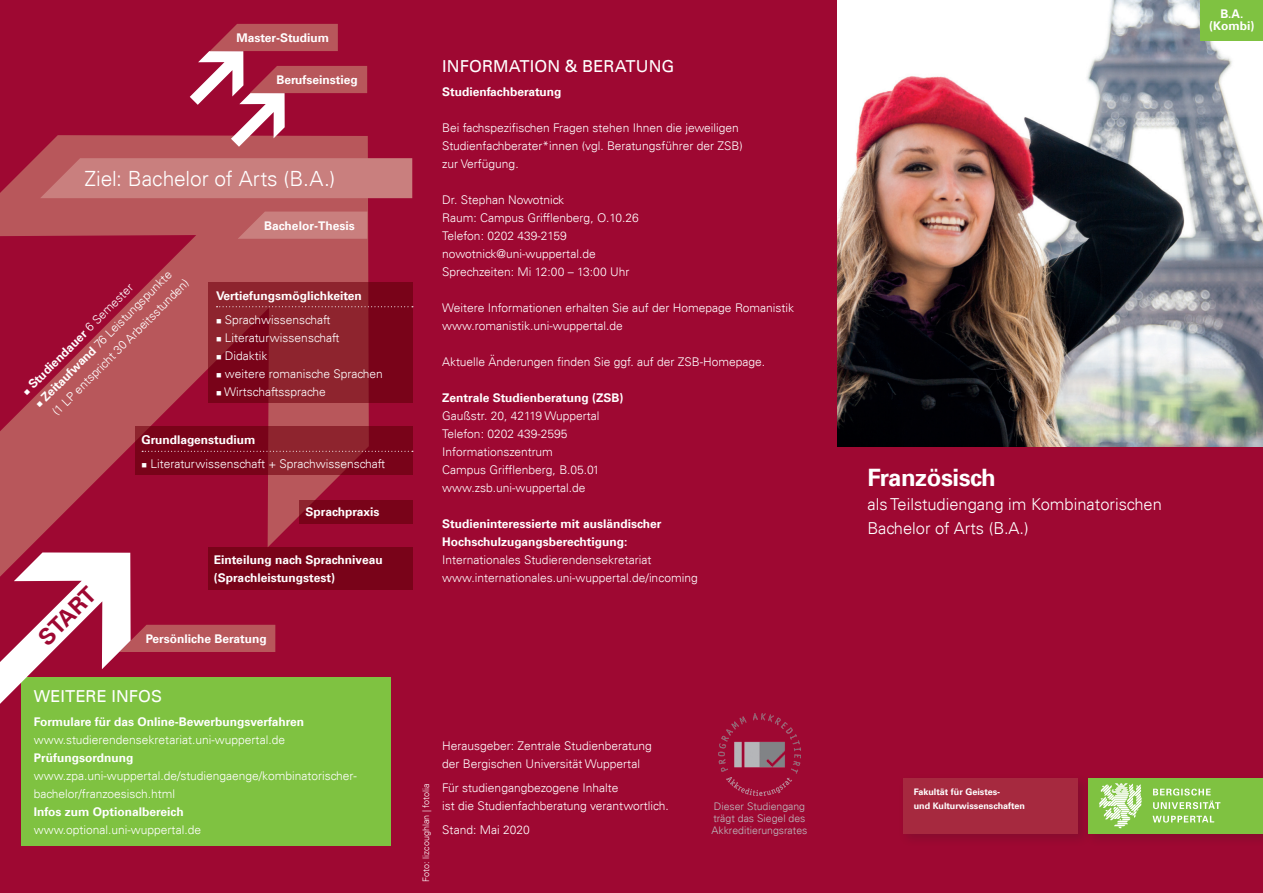
<style>
.page{position:relative;width:1263px;height:893px;background:#fff}
.page>*{position:absolute;margin:0;border:0;box-sizing:border-box;transform-origin:0 0}
.t1{font:700 24px "Univers LT";letter-spacing:-.02em;color:#fff}
.t2{font:700 22.5px "Univers LT";color:#9e0832}
.t3{font:300 21px "Univers LT";letter-spacing:-.005em;color:#fff}
.t4{font:300 16.5px/24px "Univers LT";color:#fff}
.Headline{font:16.5px "Univers LT";letter-spacing:.005em;color:#fff}
.t5{font:300 12px/18px "Univers LT";color:#fff}
.t6{font:700 12px/18px "Univers LT";color:#fff}
.t7{font:300 10.5px/12px "Univers LT";color:#bcbdc0}
.t8{font:700 9px/13.5px "Univers LT";color:#fff}
.t9{font:300 9px "Univers LT";color:#fff}
.s1{font-weight:700}
.s2{font-weight:300}
</style>
<div class="page">
<div style="left:412px;top:0;width:426px;height:893px;background:#9e0832"></div>
<div style="left:838px;top:0;width:425px;height:893px;background:#9e0832"></div>
<img style="left:838px;top:0;width:425px;height:446px">
<div style="left:898px;top:773px;width:193px;height:74px;background:#231f20;opacity:.2"></div>
<div style="left:903px;top:778px;width:175px;height:55px;background:#a6293f"></div>
<div style="left:1084px;top:774px;width:179px;height:73px;background:#231f20;opacity:.2"></div>
<div style="left:1088px;top:778px;width:175px;height:55px;background:#7fc241"></div>
<svg style="left:1152px;top:816px;width:62px;height:7px"></svg>
<svg style="left:1153px;top:801px;width:67px;height:8px"></svg>
<svg style="left:1153px;top:788px;width:58px;height:7px"></svg>
<svg style="left:1099px;top:783px;width:43px;height:45px"></svg>
<div style="left:0;top:0;width:421px;height:893px;background:#9e0832"></div>
<svg style="left:0;top:135px;width:369px;height:417px;fill:#b8575b"></svg>
<div style="left:40px;top:158px;width:373px;height:40px;background:#c97f7e"></div>
<svg style="left:238px;top:212px;width:129px;height:27px;background:#c77a7a"></svg>
<svg style="left:190px;top:24px;width:177px;height:123px"></svg>
<div style="left:21px;top:678px;width:370px;height:168px;background:#7fc241"></div>
<svg style="left:0;top:552px;width:275px;height:152px"></svg>
<div style="left:299px;top:500px;width:113px;height:23px;background:#790319"></div>
<svg style="left:208px;top:283px;width:204px;height:120px;background:#861826"></svg>
<svg style="left:135px;top:427px;width:277px;height:48px;background:#800e20"></svg>
<svg style="left:142px;top:451px;width:271px;height:1px"></svg>
<svg style="left:217px;top:306px;width:196px;height:1px"></svg>
<div style="left:1201px;top:0;width:62px;height:40px;background:#7fc241"></div>
<div style="left:208px;top:548px;width:204px;height:42px;background:#790319"></div>
<img style="left:719px;top:714px;width:81px;height:81px">
<p class="t6" style="left:236px;top:29px;width:94px">Master-Studium</p>
<p class="t6" style="left:276px;top:71px;width:83px">Berufseinstieg</p>
<p class="t3" style="left:85px;top:165px;width:252px">Ziel: Bachelor of Arts (B.A.)</p>
<p class="t6" style="left:264px;top:216px;width:92px">Bachelor-Thesis</p>
<p class="t5" style="left:30px;top:399px;width:196px;text-align:center;rotate:-45deg">■ <span class="s1">Zeitaufwand</span> 76 Leistungspunkte (1 LP entspricht 30 Arbeitsstunden)</p>
<p class="t6" style="left:18px;top:386px;width:153px;rotate:-45deg">■ Studiendauer <span class="s2">6 Semester</span></p>
<p class="t6" style="left:216px;top:286px;width:147px">Vertiefungsmöglichkeiten</p>
<p class="t5" style="left:216px;top:310px;width:116px">■ Sprachwissenschaft</p>
<p class="t5" style="left:216px;top:328px;width:125px">■ Literaturwissenschaft</p>
<p class="t5" style="left:216px;top:346px;width:53px">■ Didaktik</p>
<p class="t5" style="left:216px;top:364px;width:168px">■ weitere romanische Sprachen</p>
<p class="t5" style="left:216px;top:382px;width:111px">■ Wirtschaftssprache</p>
<p class="t6" style="left:142px;top:430px;width:115px">Grundlagenstudium</p>
<p class="t5" style="left:142px;top:454px;width:245px">■ Literaturwissenschaft + Sprachwissenschaft</p>
<p class="t2" style="left:33px;top:632px;width:72px;rotate:-45deg">START</p>
<p class="t6" style="left:306px;top:502px;width:75px">Sprachpraxis</p>
<p class="t6" style="left:214px;top:550px;width:170px">Einteilung nach Sprachniveau (Sprachleistungstest)</p>
<p class="t6" style="left:146px;top:630px;width:122px">Persönliche Beratung</p>
<p class="Headline" style="left:34px;top:686px;width:130px">WEITERE INFOS</p>
<p class="t6" style="left:34px;top:712px;width:272px">Formulare für das Online-Bewerbungsverfahren</p>
<p class="t5" style="left:34px;top:730px;width:253px">www.studierendensekretariat.uni-wuppertal.de</p>
<p class="t6" style="left:34px;top:748px;width:101px">Prüfungsordnung</p>
<p class="t5" style="left:34px;top:766px;width:324px">www.zpa.uni-wuppertal.de/studiengaenge/kombinatorischer&shy;bachelor/franzoesisch.html</p>
<p class="t6" style="left:34px;top:802px;width:151px">Infos zum Optionalbereich</p>
<p class="t5" style="left:34px;top:820px;width:169px">www.optional.uni-wuppertal.de</p>
<p class="Headline" style="left:442px;top:56px;width:234px">INFORMATION &amp; BERATUNG</p>
<p class="t6" style="left:442px;top:82px;width:121px">Studienfachberatung</p>
<p class="t5" style="left:442px;top:118px;width:302px">Bei fachspezifischen Fragen stehen Ihnen die jeweiligen<br>Studienfachberater*innen (vgl. Beratungsführer der ZSB) zur Verfügung.</p>
<p class="t5" style="left:442px;top:190px;width:124px">Dr. Stephan Nowotnick</p>
<p class="t5" style="left:442px;top:208px;width:198px">Raum: Campus Grifflenberg, O.10.26</p>
<p class="t5" style="left:442px;top:226px;width:126px">Telefon: 0202 439-2159</p>
<p class="t5" style="left:442px;top:244px;width:155px">nowotnick@uni-wuppertal.de</p>
<p class="t5" style="left:442px;top:262px;width:189px">Sprechzeiten: Mi 12:00 – 13:00 Uhr</p>
<p class="t5" style="left:442px;top:298px;width:353px">Weitere Informationen erhalten Sie auf der Homepage Romanistik</p>
<p class="t5" style="left:442px;top:316px;width:182px">www.romanistik.uni-wuppertal.de</p>
<p class="t5" style="left:442px;top:352px;width:324px">Aktuelle Änderungen finden Sie ggf. auf der ZSB-Homepage.</p>
<p class="t6" style="left:442px;top:388px;width:183px">Zentrale Studienberatung (ZSB)</p>
<p class="t5" style="left:442px;top:406px;width:159px">Gaußstr. 20, 42119 Wuppertal</p>
<p class="t5" style="left:442px;top:424px;width:127px">Telefon: 0202 439-2595</p>
<p class="t5" style="left:442px;top:442px;width:112px">Informationszentrum</p>
<p class="t5" style="left:442px;top:460px;width:159px">Campus Grifflenberg, B.05.01</p>
<p class="t5" style="left:442px;top:478px;width:145px">www.zsb.uni-wuppertal.de</p>
<p class="t6" style="left:442px;top:514px;width:221px">Studieninteressierte mit ausländischer</p>
<p class="t6" style="left:442px;top:532px;width:187px">Hochschulzugangsberechtigung:</p>
<p class="t5" style="left:442px;top:550px;width:211px">Internationales Studierendensekretariat</p>
<p class="t5" style="left:442px;top:568px;width:257px">www.internationales.uni-wuppertal.de/incoming</p>
<p class="t9" style="left:421px;top:882px;width:99px;rotate:-90deg">Foto: lizcoughlan | fotolia</p>
<p class="t5" style="left:442px;top:736px;width:211px">Herausgeber: Zentrale Studienberatung</p>
<p class="t5" style="left:442px;top:754px;width:199px">der Bergischen Universität Wuppertal</p>
<p class="t5" style="left:442px;top:778px;width:178px">Für studiengangbezogene Inhalte</p>
<p class="t5" style="left:442px;top:796px;width:228px">ist die Studienfachberatung verantwortlich.</p>
<p class="t5" style="left:442px;top:820px;width:89px">Stand: Mai 2020</p>
<p class="t7" style="left:713px;top:800px;width:94px">Dieser Studiengang trägt das Siegel des</p>
<p class="t7" style="left:711px;top:824px;width:98px">Akkreditierungsrates</p>
<p class="t6" style="left:1220px;top:5px;width:25px">B.A.</p>
<p class="t6" style="left:1209px;top:17px;width:47px">(Kombi)</p>
<p class="t1" style="left:867px;top:463px;width:130px">Französisch</p>
<p class="t4" style="left:867px;top:492px;width:296px">als Teilstudiengang im Kombinatorischen<br>Bachelor of Arts (B.A.)</p>
<p class="t8" style="left:914px;top:785px;width:113px">Fakultät für Geistes-<br>und Kulturwissenschaften</p>
</div>
